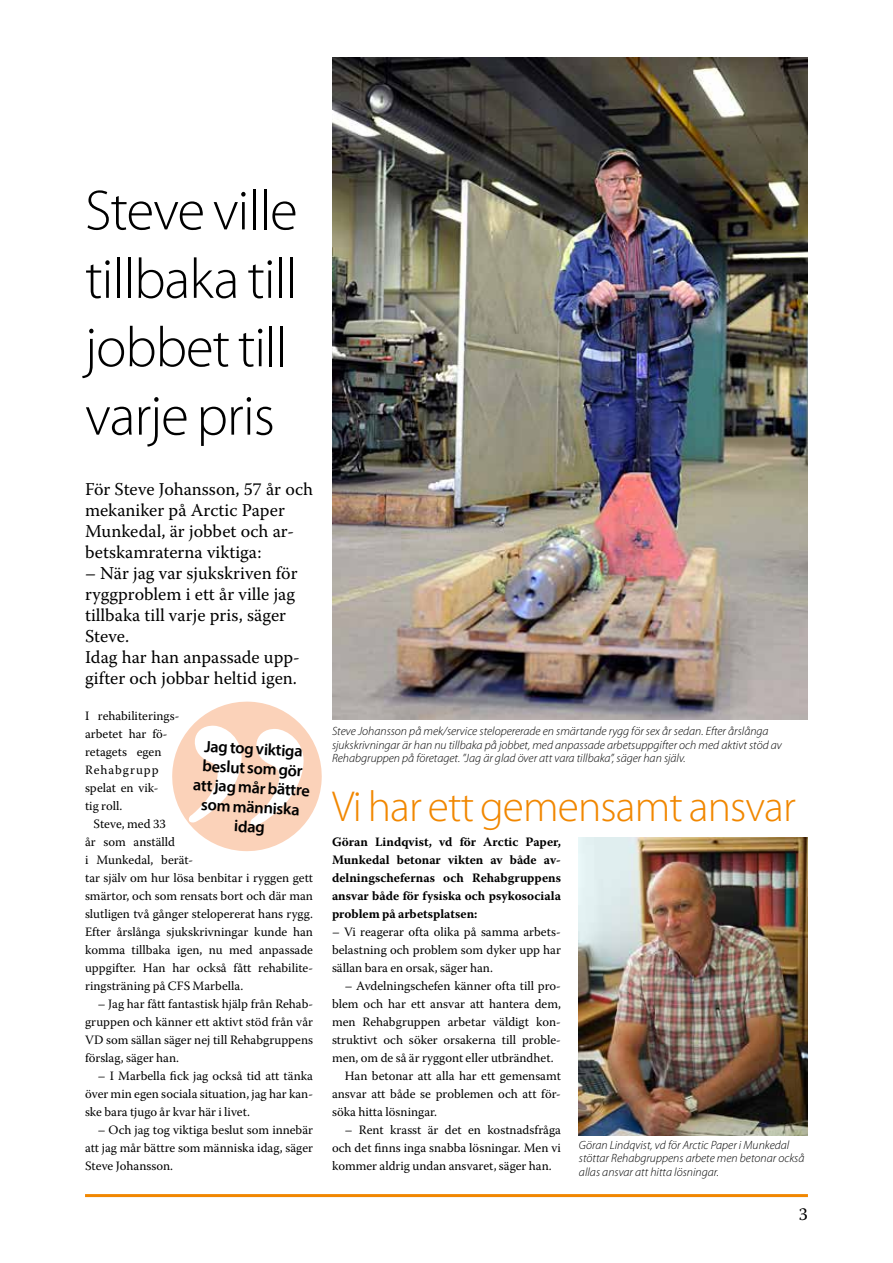
<style>
.page{position:relative;width:893px;height:1263px;background:#fff}
.page>*{position:absolute;margin:0;border:0;box-sizing:border-box;transform-origin:0 0}
.t1{font:300 57px/68.4px "Myriad Pro";letter-spacing:-.02em;color:#000}
.t2{font:300 43.5px "Myriad Pro";letter-spacing:-.02em;color:#f18700}
.t3{font:18px/21px "Warnock Pro";color:#000}
.t4{font:600 16.5px/19.5px "Myriad Pro";color:#000;text-align:center}
.t5{font:12.75px/18px "Warnock Pro";color:#000;text-align:justify}
.t6{font:700 12.75px/18px "Warnock Pro";letter-spacing:.005em;color:#000;text-align:justify}
.t7{font:italic 300 12px/13.5px "Myriad Pro";color:#000}
</style>
<div class="page">
<hr style="left:85px;top:1194px;width:723px;height:3px;background:#f18700">
<svg style="left:172px;top:701px;width:150px;height:151px"></svg>
<img style="left:579px;top:837px;width:229px;height:298px">
<img style="left:332px;top:57px;width:476px;height:663px">
<h1 class="t1" style="left:85px;top:176px;width:214px">Steve ville tillbaka till jobbet till varje pris</h1>
<h3 class="t3" style="left:85px;top:478px;width:229px">För Steve Johansson, 57 år och mekaniker på Arctic Paper<br>Munkedal, är jobbet och ar&shy;betskamraterna viktiga:</h3>
<h3 class="t3" style="left:85px;top:562px;width:216px">– När jag var sjukskriven för ryggproblem i ett år ville jag tillbaka till varje pris, säger<br>Steve.<br>Idag har han anpassade upp&shy;gifter och jobbar heltid igen.</h3>
<p class="t5" style="left:85px;top:707px;width:96px;text-align:left">I rehabiliterings&shy;arbetet har fö&shy;retagets egen<br>Rehabgrupp spelat en vik-<br>tig roll.</p>
<p class="t5" style="left:85px;top:815px;width:230px;text-align:left;text-indent:9px">Steve, med 33<br>år som anställd<br>i Munkedal, berät-<br>tar själv om hur lösa benbitar i ryggen gett smärtor, och som rensats bort och där man slutligen två gånger stelopererat hans rygg.<br>Efter årslånga sjukskrivningar kunde han komma tillbaka igen, nu med anpassade uppgifter. Han har också fått rehabilite&shy;ringsträning på CFS Marbella.</p>
<p class="t5" style="left:85px;top:995px;width:230px;text-indent:13px">– Jag har fått fantastisk hjälp från Rehab&shy;gruppen och känner ett aktivt stöd från vår VD som sällan säger nej till Rehabgruppens förslag, säger han.</p>
<p class="t5" style="left:85px;top:1067px;width:230px;text-indent:13px">– I Marbella fick jag också tid att tänka över min egen sociala situation, jag har kan&shy;ske bara tjugo år kvar här i livet.</p>
<p class="t5" style="left:85px;top:1121px;width:230px;text-indent:13px">– Och jag tog viktiga beslut som innebär att jag mår bättre som människa idag, säger Steve Johansson.</p>
<p class="t4" style="left:196px;top:735px;width:118px;rotate:3deg">Jag tog viktiga beslut som gör att jag mår bättre som människa idag</p>
<p class="t7" style="left:332px;top:724px;width:451px">Steve Johansson på mek/service stelopererade en smärtande rygg för sex år sedan. Efter årslånga sjukskrivningar är han nu tillbaka på jobbet, med anpassade arbetsuppgifter och med aktivt stöd av<br>Rehabgruppen på företaget. ”Jag är glad över att vara tillbaka”, säger han själv.</p>
<h2 class="t2" style="left:332px;top:780px;width:465px">Vi har ett gemensamt ansvar</h2>
<p class="t6" style="left:332px;top:833px;width:230px">Göran Lindqvist, vd för Arctic Paper, Munkedal betonar vikten av både av&shy;delningschefernas och Rehabgruppens ansvar både för fysiska och psykosociala problem på arbetsplatsen:</p>
<p class="t5" style="left:332px;top:923px;width:230px">– Vi reagerar ofta olika på samma arbets&shy;belastning och problem som dyker upp har sällan bara en orsak, säger han.</p>
<p class="t5" style="left:345px;top:977px;width:218px">– Avdelningschefen känner ofta till pro-</p>
<p class="t5" style="left:332px;top:995px;width:230px">blem och har ett ansvar att hantera dem,</p>
<p class="t5" style="left:332px;top:1013px;width:230px">men Rehabgruppen arbetar väldigt kon-</p>
<p class="t5" style="left:332px;top:1031px;width:230px">struktivt och söker orsakerna till proble-</p>
<p class="t5" style="left:332px;top:1049px;width:222px">men, om de så är ryggont eller utbrändhet.</p>
<p class="t5" style="left:345px;top:1067px;width:218px">Han betonar att alla har ett gemensamt</p>
<p class="t5" style="left:332px;top:1085px;width:230px">ansvar att både se problemen och att för-</p>
<p class="t5" style="left:332px;top:1103px;width:105px">söka hitta lösningar.</p>
<p class="t5" style="left:332px;top:1121px;width:230px;text-indent:13px">– Rent krasst är det en kostnadsfråga och det finns inga snabba lösningar. Men vi kommer aldrig undan ansvaret, säger han.</p>
<p class="t7" style="left:579px;top:1138px;width:227px">Göran Lindqvist, vd för Arctic Paper i Munkedal stöttar Rehabgruppens arbete men betonar också allas ansvar att hitta lösningar.</p>
<h3 class="t3" style="left:799px;top:1203px;width:11px">3</h3>
</div>
